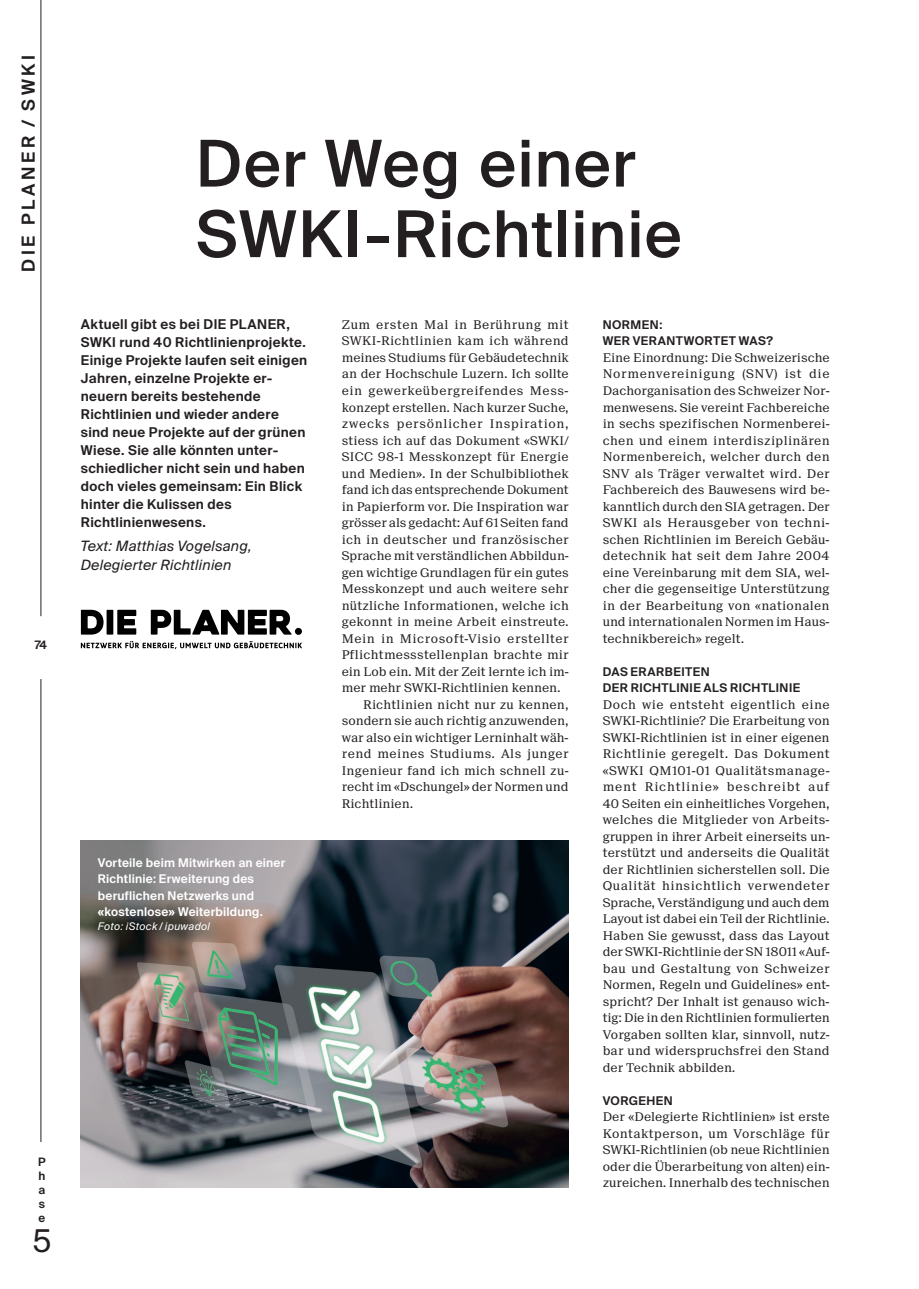
<style>
.page{position:relative;width:919px;height:1289px;background:#fff}
.page>*{position:absolute;margin:0;border:0;box-sizing:border-box;transform-origin:0 0}
.t1{font:500 64.5px/70.5px "Suisse Intl";letter-spacing:.015em;color:#231f20}
.t2{font:31.35px "Suisse Intl";color:#231f20}
.t3{font:600 18px "Suisse Intl";letter-spacing:.195em;color:#231f20}
.t4{font:italic 14.25px/19.5px "Suisse Intl";letter-spacing:.02em;color:#231f20}
.t5{font:600 13.5px/18px "Suisse Intl";letter-spacing:.025em;color:#231f20}
.t6{font:12px/16.5px "Suisse Neue";letter-spacing:.005em;color:#231f20;text-align:justify}
.t7{font:12px "Suisse Neue";letter-spacing:.025em;color:#231f20}
.t8{font:600 12px/16.5px "Suisse Intl";letter-spacing:.02em;color:#fff}
.t9{font:12px "Suisse Neue";letter-spacing:.045em;color:#231f20}
.t10{font:600 12px/16.5px "Suisse Intl";letter-spacing:.04em;color:#231f20}
.t11{font:12px "Suisse Neue";letter-spacing:.06em;color:#231f20}
.t12{font:12px "Suisse Neue";letter-spacing:.03em;color:#231f20}
.t13{font:12px "Suisse Neue";letter-spacing:.05em;color:#231f20}
.t14{font:600 11.7px/14px "Suisse Intl";color:#231f20;text-align:justify}
.t15{font:italic 10.5px "Suisse Intl";letter-spacing:.035em;color:#fff}
</style>
<div class="page">
<hr style="left:41px;top:0;width:1px;height:616px;background:#231f20">
<hr style="left:41px;top:679px;width:1px;height:462px;background:#231f20">
<svg style="left:81px;top:609px;width:55px;height:25px"></svg>
<svg style="left:151px;top:609px;width:151px;height:26px"></svg>
<svg style="left:81px;top:641px;width:221px;height:8px"></svg>
<img style="left:81px;top:840px;width:487px;height:347px">
<h3 class="t3" style="left:18px;top:272px;width:218px;rotate:-90deg">DIE PLANER / SWKI</h3>
<p class="t14" style="left:35px;top:638px;width:14px">74</p>
<p class="t14" style="left:38px;top:1154px;width:9px">P h a s e</p>
<h2 class="t2" style="left:32px;top:1222px;width:21px">5</h2>
<h1 class="t1" style="left:196px;top:129px;width:487px">Der Weg einer<br>SWKI-Richtlinie</h1>
<p class="t5" style="left:81px;top:315px;width:228px">Aktuell gibt es bei DIE PLANER,<br>SWKI rund 40 Richtlinienprojekte.<br>Einige Projekte laufen seit einigen<br>Jahren, einzelne Projekte er&shy;neuern bereits bestehende<br>Richtlinien und wieder andere sind neue Projekte auf der grünen<br>Wiese. Sie alle könnten unter&shy;schiedlicher nicht sein und haben doch vieles gemeinsam: Ein Blick hinter die Kulissen des<br>Richtlinienwesens.</p>
<p class="t4" style="left:81px;top:536px;width:172px">Text: Matthias Vogelsang,<br>Delegierter Richtlinien</p>
<p class="t8" style="left:98px;top:854px;width:189px">Vorteile beim Mitwirken an einer<br>Richtlinie: Erweiterung des beruflichen Netzwerks und «kostenlose» Weiterbildung.</p>
<p class="t15" style="left:98px;top:919px;width:114px">Foto: iStock /ipuwadol</p>
<p class="t9" style="left:342px;top:317px;width:228px">Zum ersten Mal in Berührung mit</p>
<p class="t12" style="left:342px;top:334px;width:228px">SWKI-Richtlinien kam ich während</p>
<p class="t6" style="left:342px;top:349px;width:228px">meines Studiums für Gebäudetechnik</p>
<p class="t6" style="left:342px;top:366px;width:228px">an der Hochschule Luzern. Ich sollte</p>
<p class="t13" style="left:342px;top:383px;width:228px">ein gewerkeübergreifendes Mess-</p>
<p class="t6" style="left:342px;top:399px;width:228px">konzept erstellen. Nach kurzer Suche,</p>
<p class="t11" style="left:342px;top:416px;width:228px">zwecks persönlicher Inspiration,</p>
<p class="t6" style="left:342px;top:432px;width:228px">stiess ich auf das Dokument «SWKI/</p>
<p class="t7" style="left:342px;top:449px;width:228px">SICC 98-1 Messkonzept für Energie</p>
<p class="t6" style="left:342px;top:465px;width:228px">und Medien». In der Schulbibliothek</p>
<p class="t6" style="left:342px;top:481px;width:228px">fand ich das entsprechende Dokument</p>
<p class="t6" style="left:342px;top:498px;width:228px">in Papierform vor. Die Inspiration war</p>
<p class="t6" style="left:342px;top:514px;width:228px">grösser als gedacht: Auf 61 Seiten fand</p>
<p class="t7" style="left:342px;top:532px;width:228px">ich in deutscher und französischer</p>
<p class="t6" style="left:342px;top:547px;width:228px">Sprache mit verständlichen Abbildun-</p>
<p class="t6" style="left:342px;top:564px;width:228px">gen wichtige Grundlagen für ein gutes</p>
<p class="t6" style="left:342px;top:580px;width:228px">Messkonzept und auch weitere sehr</p>
<p class="t6" style="left:342px;top:597px;width:228px">nützliche Informationen, welche ich</p>
<p class="t6" style="left:342px;top:613px;width:228px">gekonnt in meine Arbeit einstreute.</p>
<p class="t9" style="left:342px;top:631px;width:228px">Mein in Microsoft-Visio erstellter</p>
<p class="t7" style="left:342px;top:647px;width:228px">Pflichtmessstellenplan brachte mir</p>
<p class="t6" style="left:342px;top:663px;width:228px">ein Lob ein. Mit der Zeit lernte ich im-</p>
<p class="t6" style="left:342px;top:679px;width:220px">mer mehr SWKI-Richtlinien kennen.</p>
<p class="t6" style="left:363px;top:696px;width:207px">Richtlinien nicht nur zu kennen,</p>
<p class="t6" style="left:342px;top:712px;width:228px">sondern sie auch richtig anzuwenden,</p>
<p class="t6" style="left:342px;top:729px;width:228px">war also ein wichtiger Lerninhalt wäh-</p>
<p class="t9" style="left:342px;top:746px;width:228px">rend meines Studiums. Als junger</p>
<p class="t7" style="left:342px;top:763px;width:228px">Ingenieur fand ich mich schnell zu-</p>
<p class="t6" style="left:342px;top:778px;width:228px">recht im «Dschungel» der Normen und</p>
<p class="t6" style="left:342px;top:795px;width:73px">Richtlinien.</p>
<p class="t10" style="left:602px;top:316px;width:172px">NORMEN:<br>WER VERANTWORTET WAS?</p>
<p class="t6" style="left:602px;top:349px;width:228px">Eine Einordnung: Die Schweizerische Normenvereinigung (SNV) ist die Dachorganisation des Schweizer Nor&shy;menwesens. Sie vereint Fachbereiche in sechs spezifischen Normenberei&shy;chen und einem interdisziplinären Normenbereich, welcher durch den SNV als Träger verwaltet wird. Der Fachbereich des Bauwesens wird be&shy;kanntlich durch den SIA getragen. Der SWKI als Herausgeber von techni&shy;schen Richtlinien im Bereich Gebäu&shy;detechnik hat seit dem Jahre 2004 eine Vereinbarung mit dem SIA, wel&shy;cher die gegenseitige Unterstützung in der Bearbeitung von «nationalen und internationalen Normen im Haus&shy;technikbereich» regelt.</p>
<p class="t10" style="left:602px;top:663px;width:199px">DAS ERARBEITEN<br>DER RICHTLINIE ALS RICHTLINIE</p>
<p class="t6" style="left:602px;top:696px;width:228px">Doch wie entsteht eigentlich eine SWKI-Richtlinie? Die Erarbeitung von SWKI-Richtlinien ist in einer eigenen Richtlinie geregelt. Das Dokument «SWKI QM101-01 Qualitätsmanage&shy;ment Richtlinie» beschreibt auf 40 Seiten ein einheitliches Vorgehen, welches die Mitglieder von Arbeits&shy;gruppen in ihrer Arbeit einerseits un&shy;terstützt und anderseits die Qualität der Richtlinien sicherstellen soll. Die Qualität hinsichtlich verwendeter Sprache, Verständigung und auch dem Layout ist dabei ein Teil der Richtlinie.<br>Haben Sie gewusst, dass das Layout der SWKI-Richtlinie der SN 18011 «Auf&shy;bau und Gestaltung von Schweizer Normen, Regeln und Guidelines» ent&shy;spricht? Der Inhalt ist genauso wich&shy;tig: Die in den Richtlinien formulierten Vorgaben sollten klar, sinnvoll, nutz&shy;bar und widerspruchsfrei den Stand der Technik abbilden.</p>
<p class="t10" style="left:602px;top:1092px;width:72px">VORGEHEN</p>
<p class="t6" style="left:602px;top:1108px;width:228px">Der «Delegierte Richtlinien» ist erste Kontaktperson, um Vorschläge für SWKI-Richtlinien (ob neue Richtlinien oder die Überarbeitung von alten) ein&shy;zureichen. Innerhalb des technischen</p>
</div>
